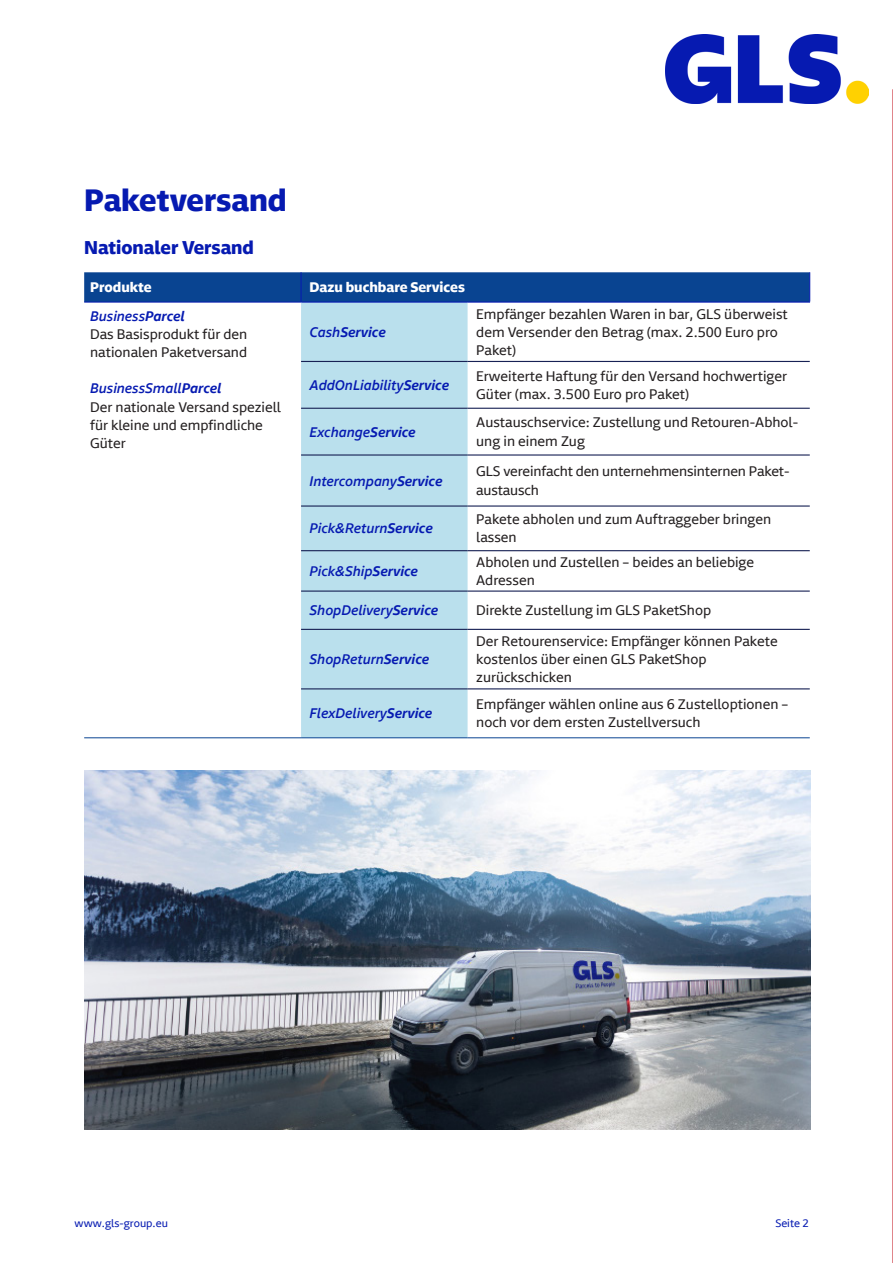
<style>
.page{position:relative;width:893px;height:1263px;background:#fff}
.page>*{position:absolute;margin:0;border:0;box-sizing:border-box;transform-origin:0 0}
.t1{font:700 30px "Newson GLSDTP";color:#061ab1}
.t2{font:700 18px "Newson GLSDTP";color:#061ab1}
.t3{font:13.5px/18.3px "Newson GLSDTP";color:#231f20}
.t4{font:italic 500 13.5px "Newson GLSDTP";color:#061ab1}
.t5{font:700 13.5px "Newson GLSDTP";color:#fff}
.t6{font:italic 600 13.5px "Newson GLSDTP";color:#061ab1}
.t7{font:10.5px "Newson GLSDTP";color:#061ab1}
.s1{font-weight:500;font-style:italic;color:#061ab1}
.s2{font-weight:600;font-style:italic;color:#061ab1}
.s3{font-weight:500}
.s4{font-weight:600}
</style>
<div class="page">
<hr style="left:892px;top:89px;width:1px;height:1174px;background:#c20e1a">
<div style="left:301px;top:303px;width:167px;height:434px;background:#bae0ed"></div>
<svg style="left:468px;top:360px;width:342px;height:330px"></svg>
<hr style="left:301px;top:361px;width:167px;height:1px;background:#172154">
<hr style="left:468px;top:361px;width:342px;height:1px;background:#172154">
<hr style="left:301px;top:408px;width:167px;height:1px;background:#172154">
<hr style="left:468px;top:408px;width:342px;height:1px;background:#172154">
<hr style="left:301px;top:454px;width:167px;height:2px;background:#172154">
<hr style="left:468px;top:454px;width:342px;height:2px;background:#172154">
<hr style="left:301px;top:505px;width:167px;height:2px;background:#172154">
<hr style="left:468px;top:505px;width:342px;height:2px;background:#172154">
<hr style="left:301px;top:550px;width:167px;height:1px;background:#172154">
<hr style="left:468px;top:550px;width:342px;height:1px;background:#172154">
<hr style="left:301px;top:590px;width:167px;height:2px;background:#172154">
<hr style="left:468px;top:590px;width:342px;height:2px;background:#172154">
<hr style="left:301px;top:629px;width:167px;height:1px;background:#172154">
<hr style="left:468px;top:629px;width:342px;height:1px;background:#172154">
<hr style="left:301px;top:688px;width:167px;height:1px;background:#172154">
<hr style="left:468px;top:688px;width:342px;height:1px;background:#172154">
<hr style="left:84px;top:737px;width:217px;height:1px;background:#094491">
<hr style="left:301px;top:737px;width:167px;height:1px;background:#094491">
<hr style="left:468px;top:737px;width:342px;height:1px;background:#094491">
<div style="left:84px;top:272px;width:726px;height:30px;background:#094491"></div>
<hr style="left:84px;top:302px;width:217px;height:1px;background:#061ab1">
<hr style="left:301px;top:301px;width:167px;height:2px;background:#061ab1">
<hr style="left:468px;top:301px;width:342px;height:2px;background:#061ab1">
<img style="left:84px;top:771px;width:726px;height:358px">
<img style="left:665px;top:34px;width:204px;height:69px">
<h1 class="t1" style="left:84px;top:172px;width:204px">Paketversand</h1>
<h2 class="t2" style="left:84px;top:230px;width:171px">Nationaler Versand</h2>
<p class="t5" style="left:90px;top:275px;width:63px">Produkte</p>
<p class="t5" style="left:310px;top:275px;width:157px">Dazu buchbare Services</p>
<p class="t3" style="left:90px;top:305px;width:159px"><span class="s1">Business</span><span class="s2">Parcel<br></span>Das Basisprodukt für den nationalen Paketversand</p>
<p class="t3" style="left:90px;top:378px;width:192px"><span class="s1">BusinessSmall</span><span class="s2">Parcel<br></span>Der nationale Versand speziell für -kleine und empfindliche<br>Güter</p>
<p class="t3" style="left:476px;top:303px;width:313px">Empfänger bezahlen Waren in bar, GLS -überweist dem Versender den Betrag (max. 2.500 Euro pro<br>Paket)</p>
<p class="t6" style="left:310px;top:320px;width:78px"><span class="s3">Cash</span>Service</p>
<p class="t4" style="left:310px;top:373px;width:141px">AddOnLiability<span class="s4">Service</span></p>
<p class="t3" style="left:476px;top:365px;width:312px">Erweiterte Haftung für den Versand hochwertiger<br>Güter (max. 3.500 Euro pro Paket)</p>
<p class="t4" style="left:310px;top:420px;width:108px">Exchange<span class="s4">Service</span></p>
<p class="t3" style="left:476px;top:412px;width:323px">Austauschservice: Zustellung und Retouren-Abhol&shy;ung in einem Zug</p>
<p class="t4" style="left:310px;top:469px;width:134px">Intercompany<span class="s4">Service</span></p>
<p class="t3" style="left:476px;top:461px;width:315px">GLS vereinfacht den unternehmensinternen Paket&shy;austausch</p>
<p class="t4" style="left:310px;top:516px;width:125px">Pick&amp;Return<span class="s4">Service</span></p>
<p class="t3" style="left:476px;top:508px;width:297px">Pakete abholen und zum Auftraggeber bringen lassen</p>
<p class="t4" style="left:310px;top:559px;width:110px">Pick&amp;Ship<span class="s4">Service</span></p>
<p class="t3" style="left:476px;top:551px;width:279px">Abholen und Zustellen – beides an beliebige<br>Adressen</p>
<p class="t4" style="left:310px;top:598px;width:130px">ShopDelivery<span class="s4">Service</span></p>
<p class="t3" style="left:476px;top:599px;width:236px">Direkte Zustellung im GLS PaketShop</p>
<p class="t4" style="left:310px;top:647px;width:121px">ShopReturn<span class="s4">Service</span></p>
<p class="t3" style="left:476px;top:630px;width:303px">Der Retourenservice: Empfänger können Pakete kostenlos über einen GLS PaketShop zurückschicken</p>
<p class="t4" style="left:310px;top:701px;width:124px">FlexDelivery<span class="s4">Service</span></p>
<p class="t3" style="left:476px;top:693px;width:314px">Empfänger wählen online aus 6 Zustelloptionen – noch vor dem ersten Zustellversuch</p>
<p class="t7" style="left:75px;top:1214px;width:95px">www.gls-group.eu</p>
<p class="t7" style="left:775px;top:1214px;width:35px">Seite 2</p>
</div>
